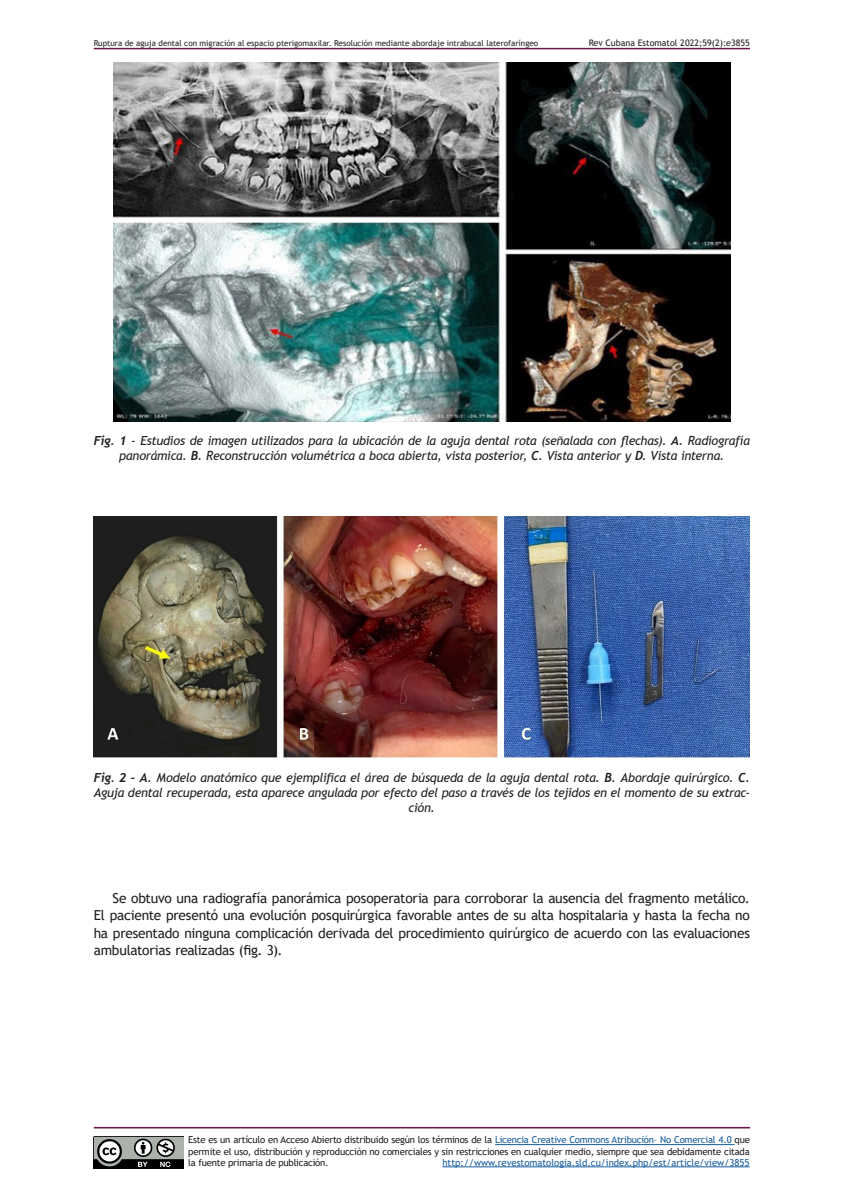
<style>
.page{position:relative;width:850px;height:1200px;background:#fff}
.page>*{position:absolute;margin:0;border:0;box-sizing:border-box;transform-origin:0 0}
._00_Cuerpo_de_texto{font:13.75px/17.5px "Trebuchet MS";letter-spacing:-.015em;color:#231f20;text-align:justify}
.Textos_figura_y_tabl{font:italic 12.5px/15px "Trebuchet MS";letter-spacing:-.025em;color:#231f20;text-align:center}
.t1{font:9.56px/11.5px "Trebuchet MS";letter-spacing:-.02em;color:#231f20;text-align:justify}
.t2{font:9.56px "Trebuchet MS";color:#175d9e}
.t3{font:8.94px "Trebuchet MS";color:#231f20}
.t4{font:8.12px "Trebuchet MS";color:#231f20}
.s1{font-family:"Trebuchet";font-weight:700}
.s2{color:#175d9e}
</style>
<div class="page">
<hr style="left:495px;top:1144px;width:240px;height:1px;background:#175d9e">
<hr style="left:442px;top:1167px;width:308px;height:1px;background:#175d9e">
<img style="left:94px;top:1136px;width:90px;height:33px">
<hr style="left:94px;top:1127px;width:656px;height:1px;background:#6d164b">
<hr style="left:94px;top:48px;width:656px;height:1px;background:#6d164b">
<img style="left:113px;top:63px;width:617px;height:359px">
<img style="left:94px;top:516px;width:656px;height:241px">
<p class="t4" style="left:94px;top:38px;width:446px">Ruptura de aguja dental con migración al espacio pterigomaxilar. Resolución mediante abordaje intrabucal laterofaríngeo</p>
<p class="t3" style="left:589px;top:37px;width:163px">Rev Cubana Estomatol 2022;59(2):e3855</p>
<p class="Textos_figura_y_tabl" style="left:94px;top:433px;width:658px"><span class="s1">Fig. 1</span> - Estudios de imagen utilizados para la ubicación de la aguja dental rota (señalada con flechas). <span class="s1">A</span>. Radiografía panorámica. <span class="s1">B</span>. Reconstrucción volumétrica a boca abierta, vista posterior, <span class="s1">C</span>. Vista anterior y <span class="s1">D</span>. Vista interna.</p>
<p class="Textos_figura_y_tabl" style="left:94px;top:770px;width:658px"><span class="s1">Fig. 2 – A</span>. Modelo anatómico que ejemplifica el área de búsqueda de la aguja dental rota. <span class="s1">B</span>. Abordaje quirúrgico. <span class="s1">C</span>.<br>Aguja dental recuperada, esta aparece angulada por efecto del paso a través de los tejidos en el momento de su extrac&shy;ción.</p>
<p class="_00_Cuerpo_de_texto" style="left:94px;top:889px;width:658px;text-indent:19px">Se obtuvo una radiografía panorámica posoperatoria para corroborar la ausencia del fragmento metálico.<br>El paciente presentó una evolución posquirúrgica favorable antes de su alta hospitalaria y hasta la fecha no ha presentado ninguna complicación derivada del procedimiento quirúrgico de acuerdo con las evaluaciones ambulatorias realizadas (fig. 3).</p>
<p class="t1" style="left:188px;top:1134px;width:563px">Este es un artículo en Acceso Abierto distribuido según los términos de la <span class="s2">Licencia Creative Commons Atribución– No Comercial 4.0</span> que permite el uso, distribución y reproducción no comerciales y sin restricciones en cualquier medio, siempre que sea debidamente citada la fuente primaria de publicación.</p>
<p class="t2" style="left:442px;top:1156px;width:309px">http://www.revestomatologia.sld.cu/index.php/est/article/view/3855</p>
</div>
